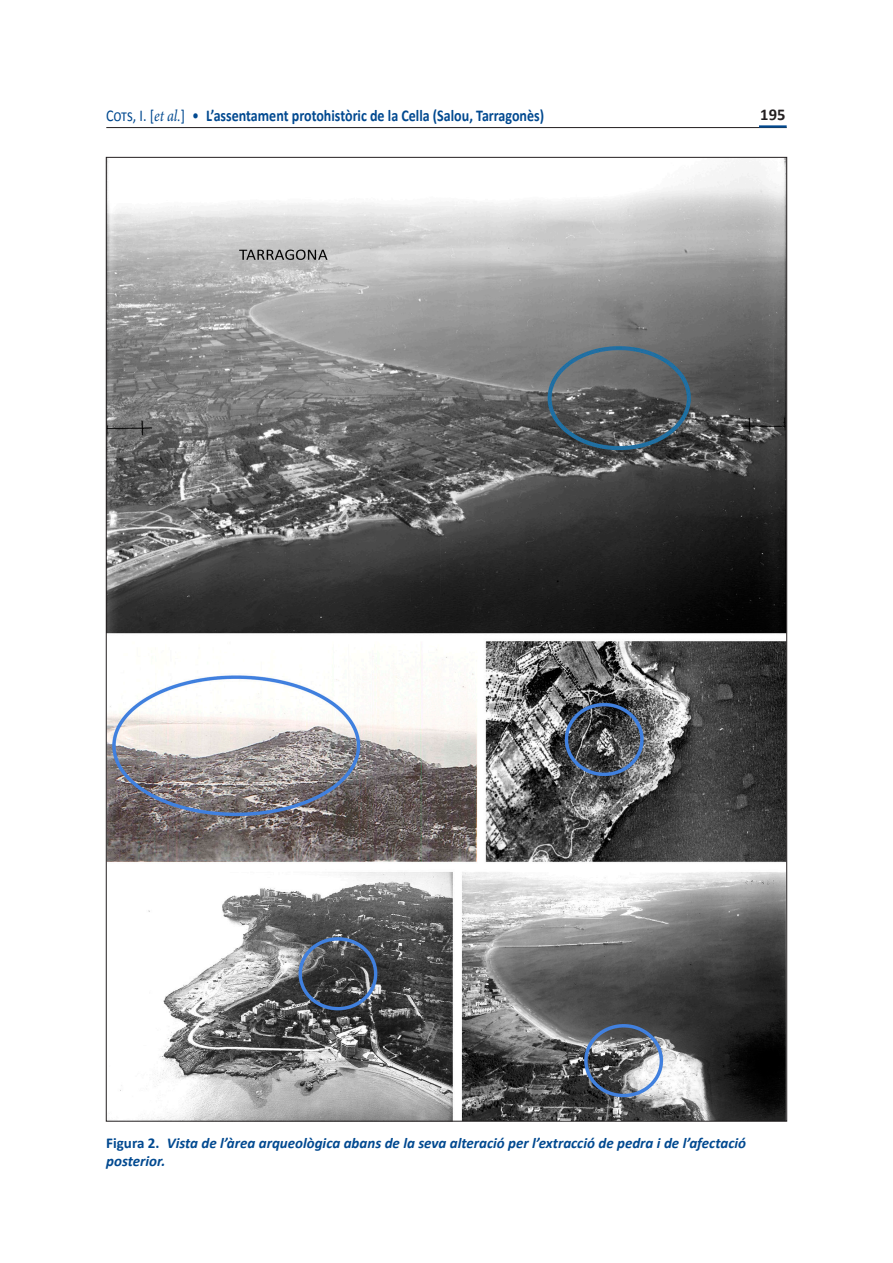
<style>
.page{position:relative;width:893px;height:1263px;background:#fff}
.page>*{position:absolute;margin:0;border:0;box-sizing:border-box;transform-origin:0 0}
.t1{font:700 16.5px "Calibri";color:#014990;scale:.85 1}
.t2{font:700 16.5px "Calibri";color:#231f20}
.peu_foto{font:italic 700 15px/18px "Calibri";color:#014990}
.s1{font-weight:400}
.s2{font-family:"Minion Pro";font-weight:400;font-style:italic}
.s3{font-style:normal}
</style>
<div class="page">
<hr style="left:106px;top:127px;width:681px;height:1px;background:#231f20">
<hr style="left:759px;top:125px;width:28px;height:3px;background:#014990">
<img style="left:108px;top:159px;width:677px;height:960px">
<p class="t1" style="left:106px;top:105px;width:517px"><span class="s1">Cots, I. [</span><span class="s2">et al.</span><span class="s1">] •</span> L’assentament protohistòric de la Cella (Salou, Tarragonès)</p>
<p class="t2" style="left:760px;top:104px;width:27px">195</p>
<p class="peu_foto" style="left:106px;top:1134px;width:641px"><span class="s3">Figura 2.</span> Vista de l’àrea arqueològica abans de la seva alteració per l’extracció de pedra i de l’afectació posterior.</p>
</div>
